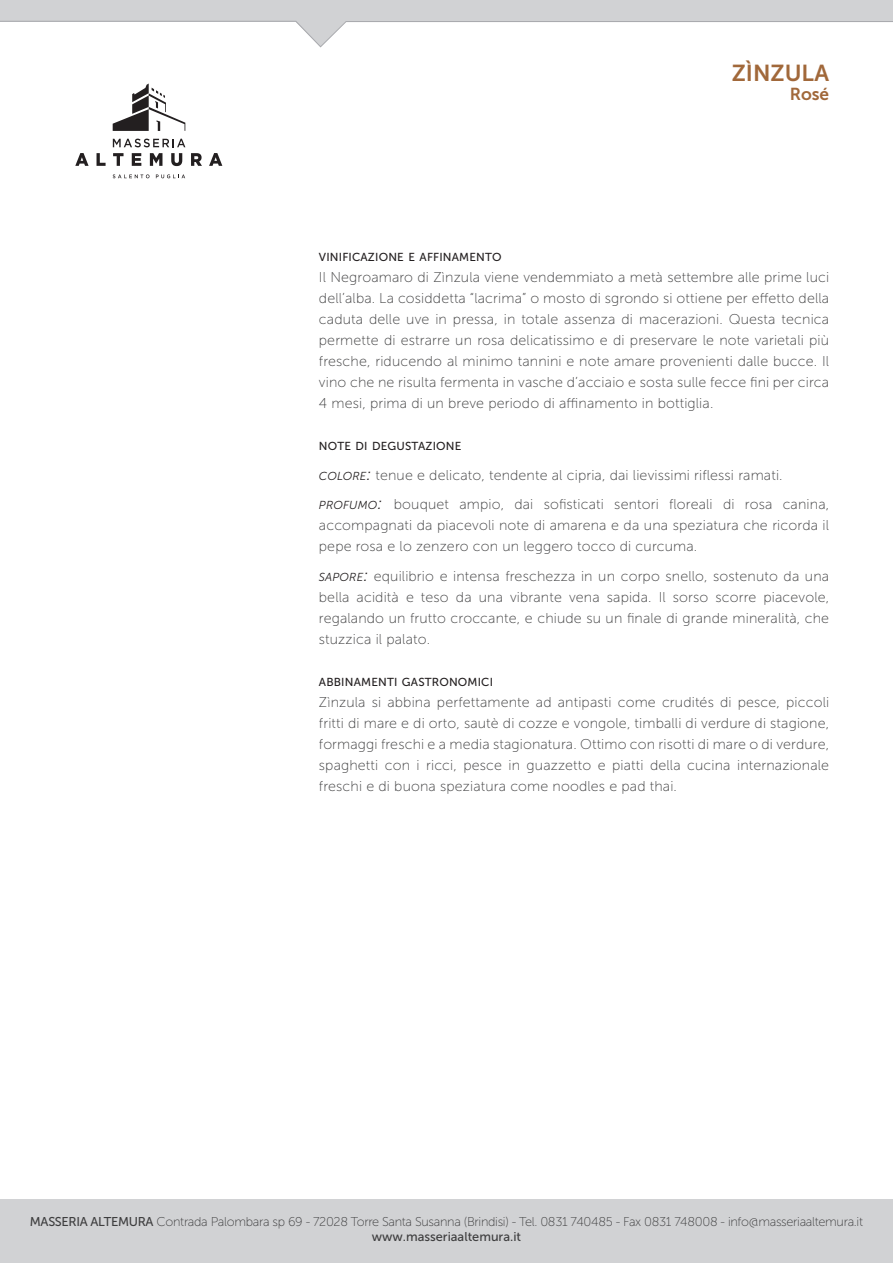
<style>
.page{position:relative;width:893px;height:1263px;background:#fff}
.page>*{position:absolute;margin:0;border:0;box-sizing:border-box;transform-origin:0 0}
.t1{font:23.1px "Museo Sans 700";color:#a1683a}
.t2{font:17.25px "Museo Sans 700";color:#a1683a}
.t3{font:14.25px/21px "Museo Sans 100";letter-spacing:.01em;color:#3e3e3f;text-align:justify}
.t4{font:12.75px "Museo Sans 100";letter-spacing:-.025em;color:#3e3e3f}
.t5{font:12.75px "Museo Sans 500";color:#3e3e3f}
.t6{font:11.55px "Museo Sans 500";letter-spacing:.015em;color:#231f20}
.s1{font-family:"Museo Sans 300";font-style:italic;font-size:11.55px;color:#231f20}
.s2{font-family:"Museo Sans 300";font-style:italic;font-size:16.5px;color:#231f20}
.s3{font-family:"Museo Sans 500"}
</style>
<div class="page">
<div style="left:0;top:1199px;width:893px;height:64px;background:#d1d2d4"></div>
<div style="left:0;top:0;width:893px;height:21px;background:#d1d2d4"></div>
<svg style="left:0;top:21px;width:893px;height:27px"></svg>
<svg style="left:113px;top:139px;width:72px;height:8px"></svg>
<svg style="left:113px;top:174px;width:37px;height:4px"></svg>
<svg style="left:156px;top:174px;width:29px;height:4px"></svg>
<svg style="left:75px;top:153px;width:14px;height:13px"></svg>
<svg style="left:97px;top:153px;width:9px;height:13px"></svg>
<svg style="left:113px;top:153px;width:11px;height:13px"></svg>
<svg style="left:132px;top:153px;width:9px;height:13px"></svg>
<svg style="left:150px;top:153px;width:12px;height:13px"></svg>
<svg style="left:171px;top:153px;width:11px;height:13px"></svg>
<svg style="left:191px;top:153px;width:11px;height:13px"></svg>
<svg style="left:209px;top:153px;width:13px;height:13px"></svg>
<svg style="left:113px;top:83px;width:72px;height:48px"></svg>
<p class="t1" style="left:732px;top:60px;width:99px">ZÌNZULA</p>
<p class="t2" style="left:790px;top:85px;width:41px">Rosé</p>
<p class="t6" style="left:319px;top:251px;width:184px">VINIFICAZIONE E AFFINAMENTO</p>
<p class="t3" style="left:319px;top:267px;width:512px">Il Negroamaro di Zìnzula viene vendemmiato a metà settembre alle prime luci dell’alba. La cosiddetta “lacrima” o mosto di sgrondo si ottiene per effetto della caduta delle uve in pressa, in totale assenza di macerazioni. Questa tecnica permette di estrarre un rosa delicatissimo e di preservare le note varietali più fresche, riducendo al minimo tannini e note amare provenienti dalle bucce. Il vino che ne risulta fermenta in vasche d’acciaio e sosta sulle fecce fini per circa 4 mesi, prima di un breve periodo di affinamento in bottiglia.</p>
<p class="t6" style="left:319px;top:440px;width:144px">NOTE DI DEGUSTAZIONE</p>
<p class="t3" style="left:319px;top:464px;width:465px"><span class="s1">COLORE</span><span class="s2">:</span> tenue e delicato, tendente al cipria, dai lievissimi riflessi ramati.</p>
<p class="t3" style="left:319px;top:494px;width:512px"><span class="s1">PROFUMO</span><span class="s2">:</span> bouquet ampio, dai sofisticati sentori floreali di rosa canina, accompagnati da piacevoli note di amarena e da una speziatura che ricorda il pepe rosa e lo zenzero con un leggero tocco di curcuma.</p>
<p class="t3" style="left:319px;top:565px;width:512px"><span class="s1">SAPORE</span><span class="s2">:</span> equilibrio e intensa freschezza in un corpo snello, sostenuto da una bella acidità e teso da una vibrante vena sapida. Il sorso scorre piacevole, regalando un frutto croccante, e chiude su un finale di grande mineralità, che stuzzica il palato.</p>
<p class="t6" style="left:319px;top:675px;width:176px">ABBINAMENTI GASTRONOMICI</p>
<p class="t3" style="left:319px;top:691px;width:512px">Zìnzula si abbina perfettamente ad antipasti come crudités di pesce, piccoli fritti di mare e di orto, sautè di cozze e vongole, timballi di verdure di stagione, formaggi freschi e a media stagionatura. Ottimo con risotti di mare o di verdure, spaghetti con i ricci, pesce in guazzetto e piatti della cucina internazionale freschi e di buona speziatura come noodles e pad thai.</p>
<p class="t4" style="left:30px;top:1214px;width:835px"><span class="s3">MASSERIA ALTEMURA</span> Contrada Palombara sp 69 - 72028 Torre Santa Susanna (Brindisi) - Tel. 0831 740485 - Fax 0831 748008 - info@masseriaaltemura.it</p>
<p class="t5" style="left:372px;top:1230px;width:151px">www.masseriaaltemura.it</p>
</div>
